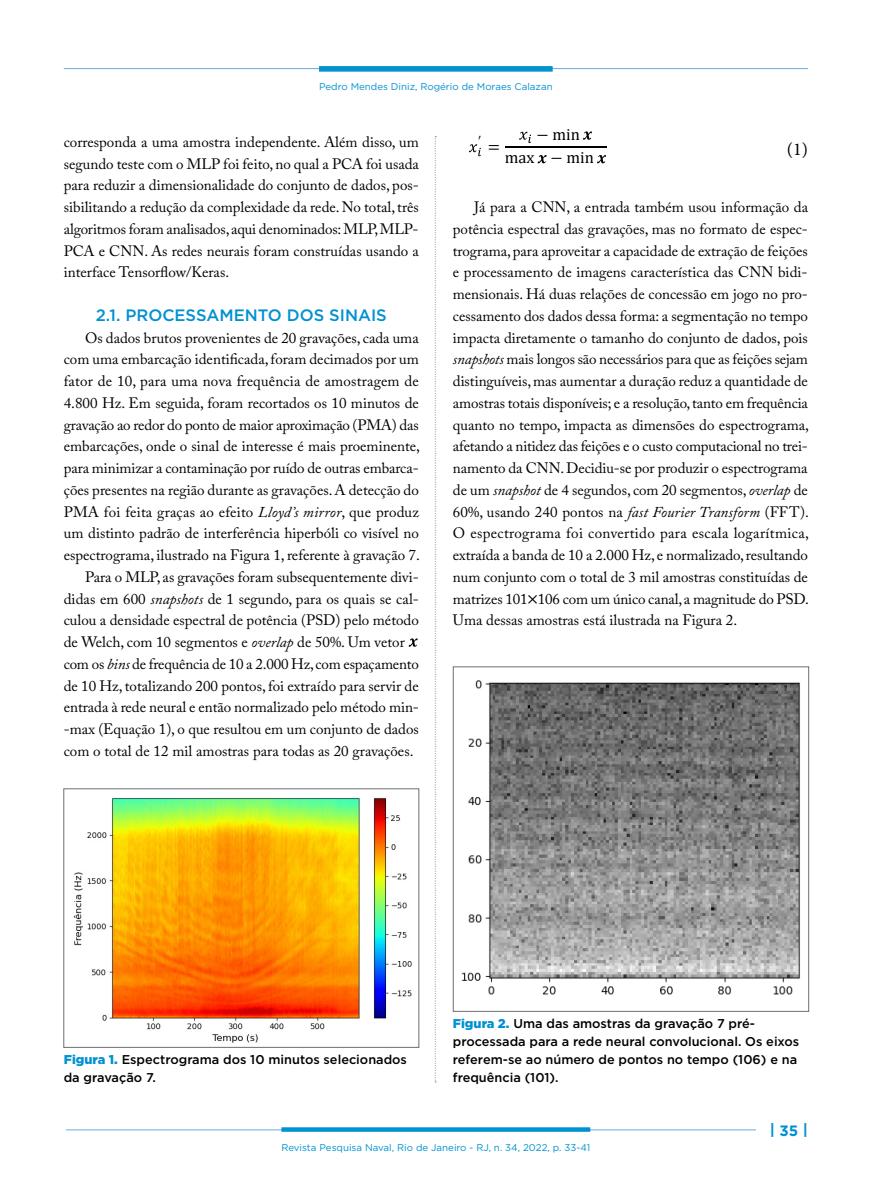
<style>
.page{position:relative;width:893px;height:1191px;background:#fff}
.page>*{position:absolute;margin:0;border:0;box-sizing:border-box;transform-origin:0 0}
.t1{font:18px "Minion Pro";color:#000}
.t2{font:500 16.5px "Gotham";color:#0091d1}
.t3{font:16.5px/23.5px "Cambria Math";color:#000}
.t4{font:15px/21.8px "Adobe Caslon Pro";color:#000;text-align:justify}
.t5{font:700 15px "Gotham";color:#0091d1}
.t6{font:500 12.75px/18px "Gotham";color:#000}
.t7{font:12px "Cambria Math";color:#000}
.t8{font:9.75px "Gotham";color:#0091d1}
.s1{font-style:italic}
.s2{font-size:16.5px}
.s3{font-family:"Cambria Math";font-size:16.5px}
.s4{font-weight:900;color:#0091d1}
</style>
<div class="page">
<hr style="left:66px;top:1129px;width:742px;height:1px;background:#6baadc">
<hr style="left:64px;top:68px;width:744px;height:1px;background:#6baadc">
<div style="left:319px;top:66px;width:234px;height:6px;background:#0091d1"></div>
<svg style="left:281px;top:1127px;width:309px;height:4px"></svg>
<div style="left:757px;top:1123px;width:51px;height:12px;background:#fff"></div>
<svg style="left:435px;top:136px;width:1px;height:946px"></svg>
<svg style="left:409px;top:638px;width:9px;height:8px"></svg>
<svg style="left:469px;top:144px;width:12px;height:12px"></svg>
<svg style="left:519px;top:132px;width:12px;height:11px"></svg>
<svg style="left:583px;top:131px;width:9px;height:9px"></svg>
<svg style="left:538px;top:155px;width:9px;height:8px"></svg>
<svg style="left:597px;top:155px;width:9px;height:8px"></svg>
<hr style="left:505px;top:147px;width:101px;height:1px;background:#000">
<img style="left:73px;top:798px;width:338px;height:245px">
<div style="left:63px;top:788px;width:356px;height:259px;border:1px solid #6d6e71"></div>
<img style="left:461px;top:680px;width:339px;height:315px">
<div style="left:453px;top:666px;width:356px;height:345px;border:1px solid #6d6e71"></div>
<p class="t8" style="left:319px;top:80px;width:235px">Pedro Mendes Diniz, Rogério de Moraes Calazan</p>
<p class="t4" style="left:64px;top:131px;width:357px">corresponda a uma amostra independente. Além disso, um segundo teste com o MLP foi feito, no qual a PCA foi usada para reduzir a dimensionalidade do conjunto de dados, pos&shy;sibilitando a redução da complexidade da rede. No total, três algoritmos foram analisados, aqui denominados: MLP, MLP-PCA e CNN. As redes neurais foram construídas usando a interface Tensorflow/Keras.</p>
<p class="t2" style="left:96px;top:304px;width:293px">2.1. PROCESSAMENTO DOS SINAIS</p>
<p class="t4" style="left:85px;top:326px;width:335px">Os dados brutos provenientes de 20 gravações, cada uma</p>
<p class="t4" style="left:64px;top:348px;width:357px">com uma embarcação identificada, foram decimados por um</p>
<p class="t4" style="left:64px;top:370px;width:357px">fator de 10, para uma nova frequência de amostragem de</p>
<p class="t4" style="left:64px;top:392px;width:357px">4.800 Hz. Em seguida, foram recortados os 10 minutos de</p>
<p class="t4" style="left:64px;top:413px;width:356px">gravação ao redor do ponto de maior aproximação (PMA) das</p>
<p class="t4" style="left:64px;top:435px;width:358px">embarcações, onde o sinal de interesse é mais proeminente,</p>
<p class="t4" style="left:64px;top:457px;width:356px">para minimizar a contaminação por ruído de outras embarca-</p>
<p class="t4" style="left:64px;top:479px;width:357px">ções presentes na região durante as gravações. A detecção do</p>
<p class="t4" style="left:64px;top:500px;width:357px">PMA foi feita graças ao efeito <span class="s1">Lloyd’s mirror</span>, que produz</p>
<p class="t4" style="left:64px;top:522px;width:357px">um distinto padrão de interferência hiperbóli co visível no</p>
<p class="t4" style="left:64px;top:544px;width:358px">espectrograma, ilustrado na Figura 1, referente à gravação 7.</p>
<p class="t4" style="left:85px;top:566px;width:335px">Para o MLP, as gravações foram subsequentemente divi-</p>
<p class="t4" style="left:64px;top:587px;width:357px">didas em 600 <span class="s1">snapshots</span> de 1 segundo, para os quais se cal-</p>
<p class="t4" style="left:64px;top:609px;width:357px">culou a densidade espectral de potência (PSD) pelo método</p>
<p class="t4" style="left:64px;top:631px;width:342px">de Welch, com 10 segmentos e <span class="s1">overlap</span> de 50%. Um vetor</p>
<p class="t4" style="left:64px;top:653px;width:357px">com os <span class="s1">bins</span> de frequência de 10 a 2.000 Hz, com espaçamento</p>
<p class="t4" style="left:64px;top:674px;width:357px">de 10 Hz, totalizando 200 pontos, foi extraído para servir de</p>
<p class="t4" style="left:64px;top:696px;width:357px">entrada à rede neural e então normalizado pelo método min-</p>
<p class="t4" style="left:64px;top:718px;width:357px">-max (Equação 1), o que resultou em um conjunto de dados</p>
<p class="t4" style="left:64px;top:740px;width:351px">com o total de 12 mil amostras para todas as 20 gravações.</p>
<p class="t7" style="left:478px;top:134px;width:23px">′ <span class="s2">=</span></p>
<p class="t3" style="left:505px;top:122px;width:91px;text-indent:32px">− min max − min</p>
<p class="t1" style="left:787px;top:137px;width:23px">(1)</p>
<p class="t4" style="left:453px;top:196px;width:358px;text-indent:21px">Já para a CNN, a entrada também usou informação da potência espectral das gravações, mas no formato de espec&shy;trograma, para aproveitar a capacidade de extração de feições e processamento de imagens característica das CNN bidi&shy;mensionais. Há duas relações de concessão em jogo no pro&shy;cessamento dos dados dessa forma: a segmentação no tempo impacta diretamente o tamanho do conjunto de dados, pois <span class="s1">snapshots</span> mais longos são necessários para que as feições sejam distinguíveis, mas aumentar a duração reduz a quantidade de amostras totais disponíveis; e a resolução, tanto em frequência quanto no tempo, impacta as dimensões do espectrograma, afetando a nitidez das feições e o custo computacional no trei&shy;namento da CNN. Decidiu-se por produzir o espectrograma de um <span class="s1">snapshot</span> de 4 segundos, com 20 segmentos, <span class="s1">overlap</span> de 60%, usando 240 pontos na <span class="s1">fast Fourier Transform</span> (FFT).<br>O espectrograma foi convertido para escala logarítmica, extraída a banda de 10 a 2.000 Hz, e normalizado, resultando num conjunto com o total de 3 mil amostras constituídas de matrizes 101<span class="s3">×</span>106 com um único canal, a magnitude do PSD.<br>Uma dessas amostras está ilustrada na Figura 2.</p>
<p class="t6" style="left:64px;top:1050px;width:345px"><span class="s4">Figura 1.</span> Espectrograma dos 10 minutos selecionados da gravação 7.</p>
<p class="t6" style="left:453px;top:1014px;width:348px"><span class="s4">Figura 2.</span> Uma das amostras da gravação 7 pré&shy;processada para a rede neural convolucional. Os eixos referem-se ao número de pontos no tempo (106) e na frequência (101).</p>
<p class="t5" style="left:770px;top:1120px;width:40px">| 35 |</p>
<p class="t8" style="left:281px;top:1141px;width:310px">Revista Pesquisa Naval, Rio de Janeiro - RJ, n. 34, 2022, p. 33-41</p>
</div>
